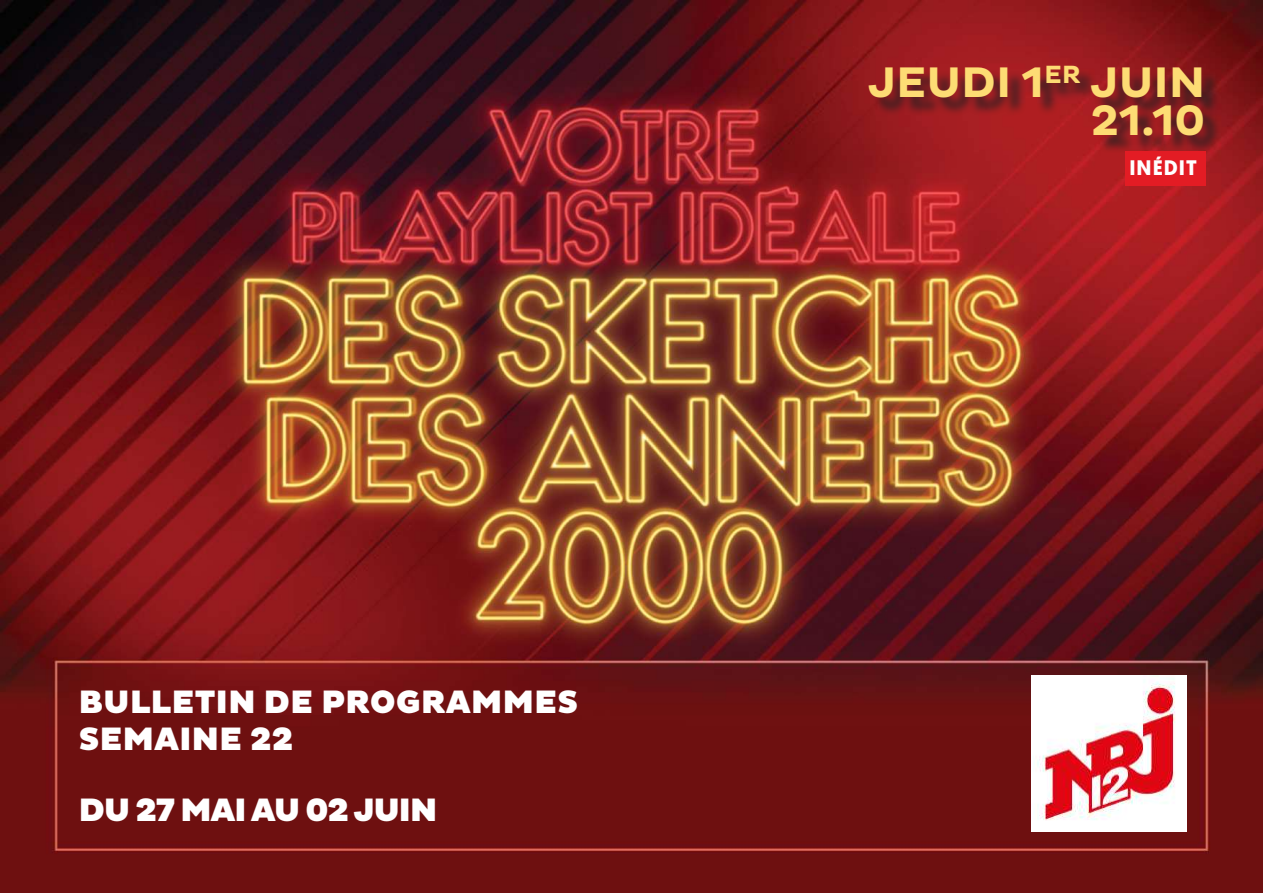
<style>
.page{position:relative;width:1263px;height:893px;background:#fff}
.page>*{position:absolute;margin:0;border:0;box-sizing:border-box;transform-origin:0 0}
.t1{font:700 43.5px/37.5px "Pluto Sans";letter-spacing:.015em;color:#fddc74;text-align:right}
.t2{font:900 33px/37.5px "Pluto Sans";letter-spacing:.015em;color:#fff}
.t3{font:900 33px "Pluto Sans";letter-spacing:-.025em;color:#fff}
.t4{font:700 21px "Geomanist";letter-spacing:.05em;color:#fff}
</style>
<div class="page">
<img style="left:0;top:0;width:1263px;height:893px">
<div style="left:872px;top:68px;width:349px;height:86px;background:#231f20;opacity:.75"></div>
<img style="left:1031px;top:676px;width:156px;height:156px">
<div style="left:1125px;top:151px;width:80px;height:35px;background:#e31c24"></div>
<p class="t2" style="left:79px;top:684px;width:501px">BULLETIN DE PROGRAMMES<br>SEMAINE 22</p>
<p class="t3" style="left:79px;top:791px;width:360px">DU 27 MAI AU 02 JUIN</p>
<h1 class="t1" style="left:868px;top:65px;width:339px">JEUDI 1<sup>ER</sup> JUIN<br>21.10</h1>
<p class="t4" style="left:1129px;top:154px;width:69px">INÉDIT</p>
</div>
